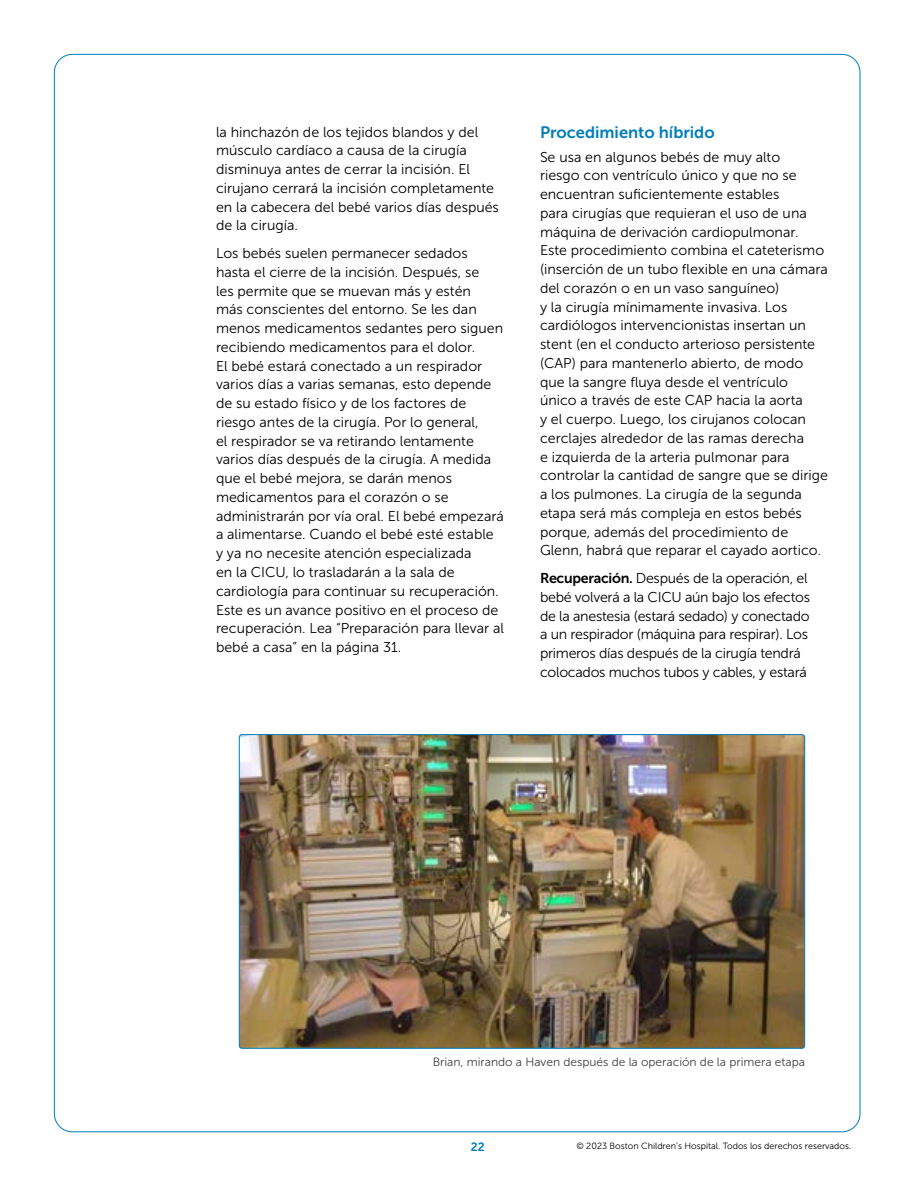
<style>
.page{position:relative;width:918px;height:1188px;background:#fff}
.page>*{position:absolute;margin:0;border:0;box-sizing:border-box;transform-origin:0 0}
.t1{font:16.5px "Museo Sans 700";color:#007dba}
.t2{font:14.25px/18.8px "Museo Sans 300";color:#000}
.t3{font:14.25px/18.8px "Museo Sans 300";letter-spacing:-.02em;color:#000}
.t4{font:12px "Museo Sans 300";color:#414042}
.t5{font:12px "Museo Sans 700";color:#007dba}
.t6{font:9px "Museo Sans 300";color:#000}
.s1{font-family:"Museo Sans 700"}
</style>
<div class="page">
<img style="left:241px;top:736px;width:562px;height:311px">
<p class="t2" style="left:216px;top:123px;width:284px">la hinchazón de los tejidos blandos y del músculo cardíaco a causa de la cirugía disminuya antes de cerrar la incisión. El cirujano cerrará la incisión completamente en la cabecera del bebé varios días después de la cirugía.</p>
<p class="t2" style="left:216px;top:244px;width:289px">Los bebés suelen permanecer sedados hasta el cierre de la incisión. Después, se<br>les permite que se muevan más y estén<br>más conscientes del entorno. Se les dan menos medicamentos sedantes pero siguen recibiendo medicamentos para el dolor.<br>El bebé estará conectado a un respirador varios días a varias semanas, esto depende de su estado físico y de los factores de riesgo antes de la cirugía. Por lo general,<br>el respirador se va retirando lentamente varios días después de la cirugía. A medida que el bebé mejora, se darán menos medicamentos para el corazón o se administrarán por vía oral. El bebé empezará a alimentarse. Cuando el bebé esté estable y ya no necesite atención especializada<br>en la CICU, lo trasladarán a la sala de cardiología para continuar su recuperación.<br>Este es un avance positivo en el proceso de recuperación. Lea “Preparación para llevar al bebé a casa” en la página 31.</p>
<p class="t1" style="left:540px;top:123px;width:176px">Procedimiento híbrido</p>
<p class="t2" style="left:540px;top:147px;width:289px">Se usa en algunos bebés de muy alto<br>riesgo con ventrículo único y que no se encuentran suficientemente estables<br>para cirugías que requieran el uso de una máquina de derivación cardiopulmonar.<br>Este procedimiento combina el cateterismo (inserción de un tubo flexible en una cámara del corazón o en un vaso sanguíneo)<br>y la cirugía mínimamente invasiva. Los cardiólogos intervencionistas insertan un stent (en el conducto arterioso persistente (CAP) para mantenerlo abierto, de modo que la sangre fluya desde el ventrículo único a través de este CAP hacia la aorta<br>y el cuerpo. Luego, los cirujanos colocan cerclajes alrededor de las ramas derecha<br>e izquierda de la arteria pulmonar para controlar la cantidad de sangre que se dirige a los pulmones. La cirugía de la segunda etapa será más compleja en estos bebés porque, además del procedimiento de Glenn, habrá que reparar el cayado aortico.</p>
<p class="t3" style="left:540px;top:569px;width:272px"><span class="s1">Recuperación.</span> Después de la operación, el bebé volverá a la CICU aún bajo los efectos de la anestesia (estará sedado) y conectado a un respirador (máquina para respirar). Los primeros días después de la cirugía tendrá colocados muchos tubos y cables, y estará</p>
<p class="t4" style="left:433px;top:1055px;width:374px">Brian, mirando a Haven después de la operación de la primera etapa</p>
<p class="t5" style="left:471px;top:1140px;width:15px">22</p>
<p class="t6" style="left:576px;top:1141px;width:277px">© 2023 Boston Children’s Hospital. Todos los derechos reservados.</p>
</div>
